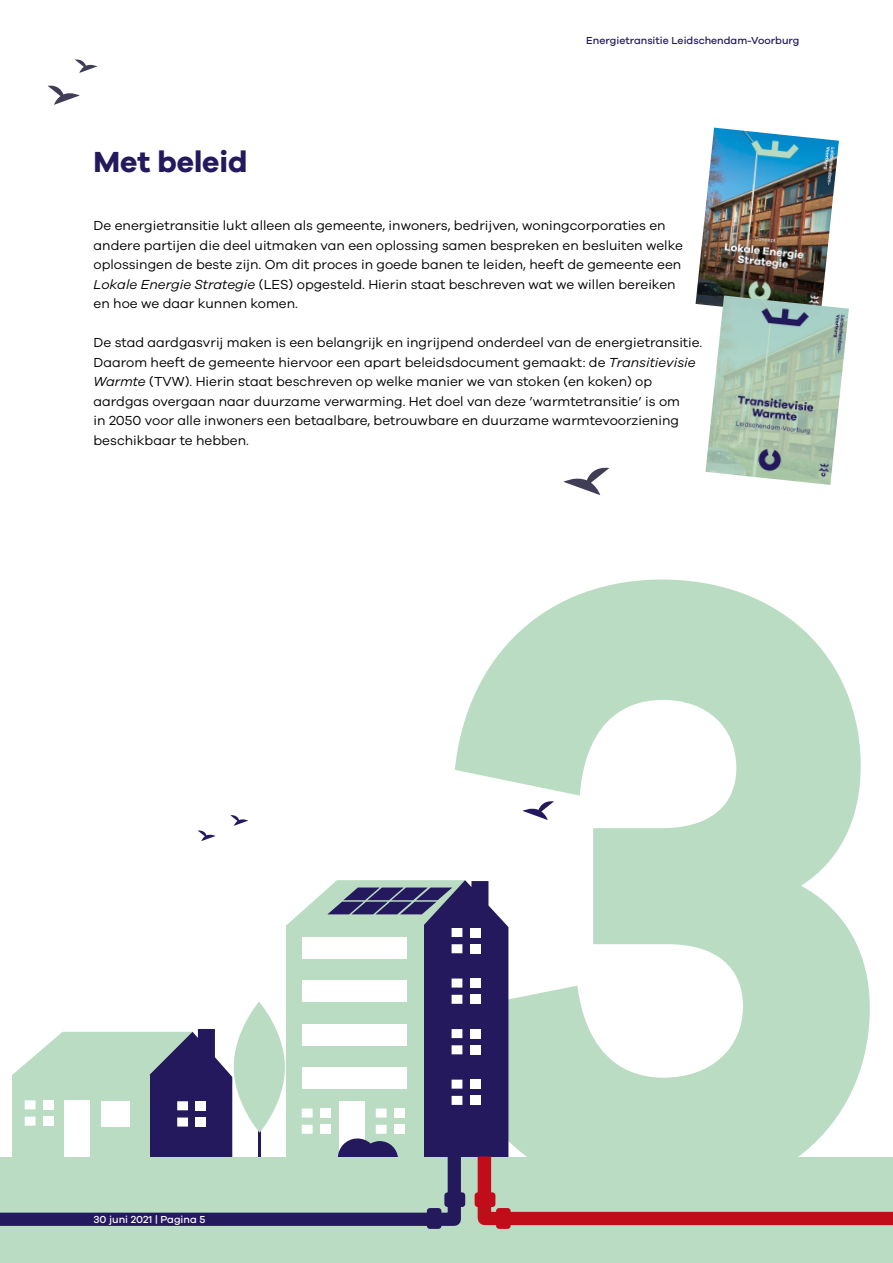
<style>
.page{position:relative;width:893px;height:1263px;background:#fff}
.page>*{position:absolute;margin:0;border:0;box-sizing:border-box;transform-origin:0 0}
.t1{font:700 884.7px "Galano Grotesque";color:#b9dcc3;scale:.94 1}
.t2{font:700 30px "Galano Grotesque";color:#24195d}
.t3{font:13.5px/19.5px "Galano Grotesque";color:#000}
.t4{font:500 10.5px "Galano Grotesque";color:#24195d}
.t5{font:500 10.5px "Galano Grotesque";color:#fff}
.s1{font-style:italic}
</style>
<div class="page">
<svg style="left:522px;top:801px;width:32px;height:19px"></svg>
<svg style="left:12px;top:1029px;width:220px;height:114px"></svg>
<div style="left:195px;top:1101px;width:11px;height:9px;background:#fff"></div>
<div style="left:195px;top:1117px;width:11px;height:9px;background:#fff"></div>
<hr style="left:258px;top:1054px;width:3px;height:103px;background:#24195d">
<svg style="left:234px;top:1002px;width:51px;height:130px;background:#c3e1cb"></svg>
<div style="left:0;top:1158px;width:893px;height:105px;background:#b9dcc3"></div>
<img style="left:695px;top:128px;width:144px;height:177px">
<img style="left:705px;top:296px;width:144px;height:189px">
<svg style="left:563px;top:467px;width:46px;height:28px"></svg>
<svg style="left:48px;top:85px;width:32px;height:20px"></svg>
<svg style="left:75px;top:59px;width:22px;height:14px"></svg>
<svg style="left:0;top:1143px;width:286px;height:83px"></svg>
<svg style="left:286px;top:880px;width:607px;height:349px"></svg>
<svg style="left:230px;top:815px;width:18px;height:11px"></svg>
<svg style="left:198px;top:830px;width:18px;height:11px"></svg>
<h2 class="t2" style="left:94px;top:143px;width:156px">Met beleid</h2>
<p class="t4" style="left:586px;top:34px;width:215px">Energietransitie Leidschendam-Voorburg</p>
<p class="t3" style="left:94px;top:215px;width:591px">De energietransitie lukt alleen als gemeente, inwoners, bedrijven, woningcorporaties en andere partijen die deel uitmaken van een oplossing samen bespreken en besluiten welke oplossingen de beste zijn. Om dit proces in goede banen te leiden, heeft de gemeente een <span class="s1">Lokale Energie Strategie</span> (LES) opgesteld. Hierin staat beschreven wat we willen bereiken en hoe we daar kunnen komen.</p>
<p class="t3" style="left:94px;top:332px;width:610px">De stad aardgasvrij maken is een belangrijk en ingrijpend onderdeel van de energietransitie.<br>Daarom heeft de gemeente hiervoor een apart beleidsdocument gemaakt: de <span class="s1">Transitievisie Warmte</span> (TVW). Hierin staat beschreven op welke manier we van stoken (en koken) op aardgas overgaan naar duurzame verwarming. Het doel van deze ’warmtetransitie’ is om<br>in 2050 voor alle inwoners een betaalbare, betrouwbare en duurzame warmtevoorziening beschikbaar te hebben.</p>
<p class="t5" style="left:94px;top:1213px;width:113px">30 juni 2021 | Pagina 5</p>
<h1 class="t1" style="left:422px;top:340px;width:510px">3</h1>
</div>
